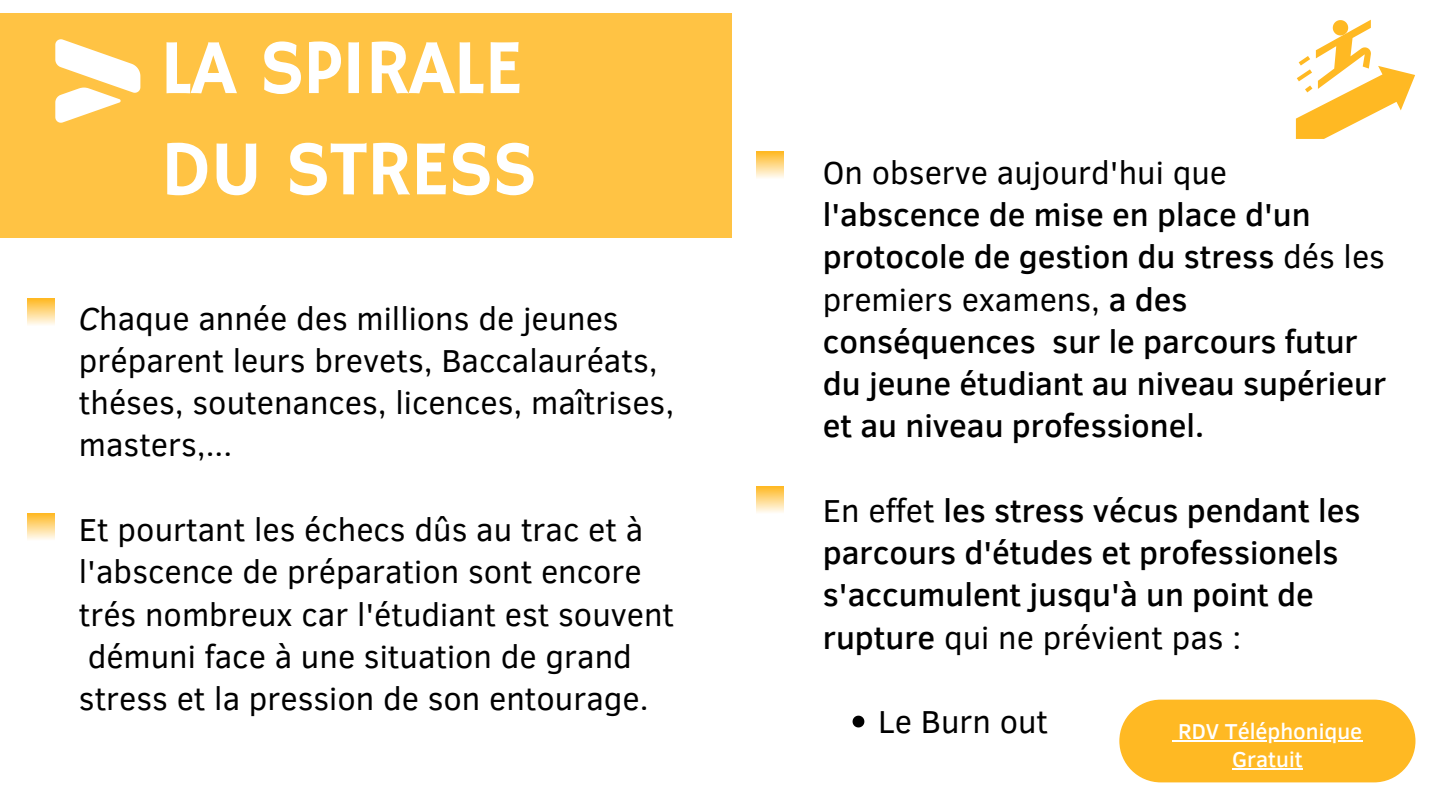
<style>
.page{position:relative;width:1440px;height:810px;background:#fff}
.page>*{position:absolute;margin:0;border:0;box-sizing:border-box;transform-origin:0 0}
.t1{font:78px/101.2px "Hammersmith One";letter-spacing:-.02em;color:#fff}
.t2{font:32.6px/42.3px "Clear Sans";color:#000}
.t3{font:500 32.6px/42.3px "Clear Sans";color:#000}
.t4{font:500 22.1px/28.8px "Clear Sans";color:#fff;text-align:center}
.s1{font-style:italic}
.s2{font-weight:400}
</style>
<div class="page">
<div style="left:0;top:14px;width:732px;height:224px;background:#ffc344"></div>
<svg style="left:55px;top:39px;width:85px;height:84px"></svg>
<svg style="left:756px;top:152px;width:27px;height:26px"></svg>
<svg style="left:1296px;top:20px;width:119px;height:119px"></svg>
<svg style="left:756px;top:486px;width:27px;height:27px"></svg>
<svg style="left:853px;top:716px;width:11px;height:11px"></svg>
<svg style="left:28px;top:299px;width:27px;height:26px"></svg>
<svg style="left:28px;top:513px;width:27px;height:27px"></svg>
<div style="left:1119px;top:700px;width:296px;height:82px;background:#ffb923;border-radius:41px"></div>
<hr style="left:1178px;top:740px;width:184px;height:1px;background:#fff">
<hr style="left:1232px;top:768px;width:71px;height:2px;background:#fff">
<h1 class="t1" style="left:160px;top:21px;width:379px">LA SPIRALE<br>DU STRESS</h1>
<p class="t2" style="left:79px;top:295px;width:597px"><span class="s1">C</span>haque année des millions de jeunes préparent leurs brevets, Baccalauréats, théses, soutenances, licences, maîtrises, masters,...</p>
<p class="t2" style="left:79px;top:507px;width:597px">Et pourtant les échecs dûs au trac et à l'abscence de préparation sont encore trés nombreux car l'étudiant est souvent démuni face à une situation de grand stress et la pression de son entourage.</p>
<p class="t2" style="left:823px;top:150px;width:406px">On observe aujourd'hui que</p>
<p class="t3" style="left:823px;top:192px;width:565px">l'abscence de mise en place d'un protocole de gestion du stress <span class="s2">dés les premiers examens,</span> a des conséquences sur le parcours futur du jeune étudiant au niveau supérieur et au niveau professionel.</p>
<p class="t3" style="left:823px;top:488px;width:539px"><span class="s2">En effet</span> les stress vécus pendant les parcours d'études et professionels s'accumulent jusqu'à un point de rupture <span class="s2">qui ne prévient pas :</span></p>
<p class="t2" style="left:878px;top:699px;width:171px">Le Burn out</p>
<p class="t4" style="left:1178px;top:715px;width:186px">RDV Téléphonique<br>Gratuit</p>
</div>
